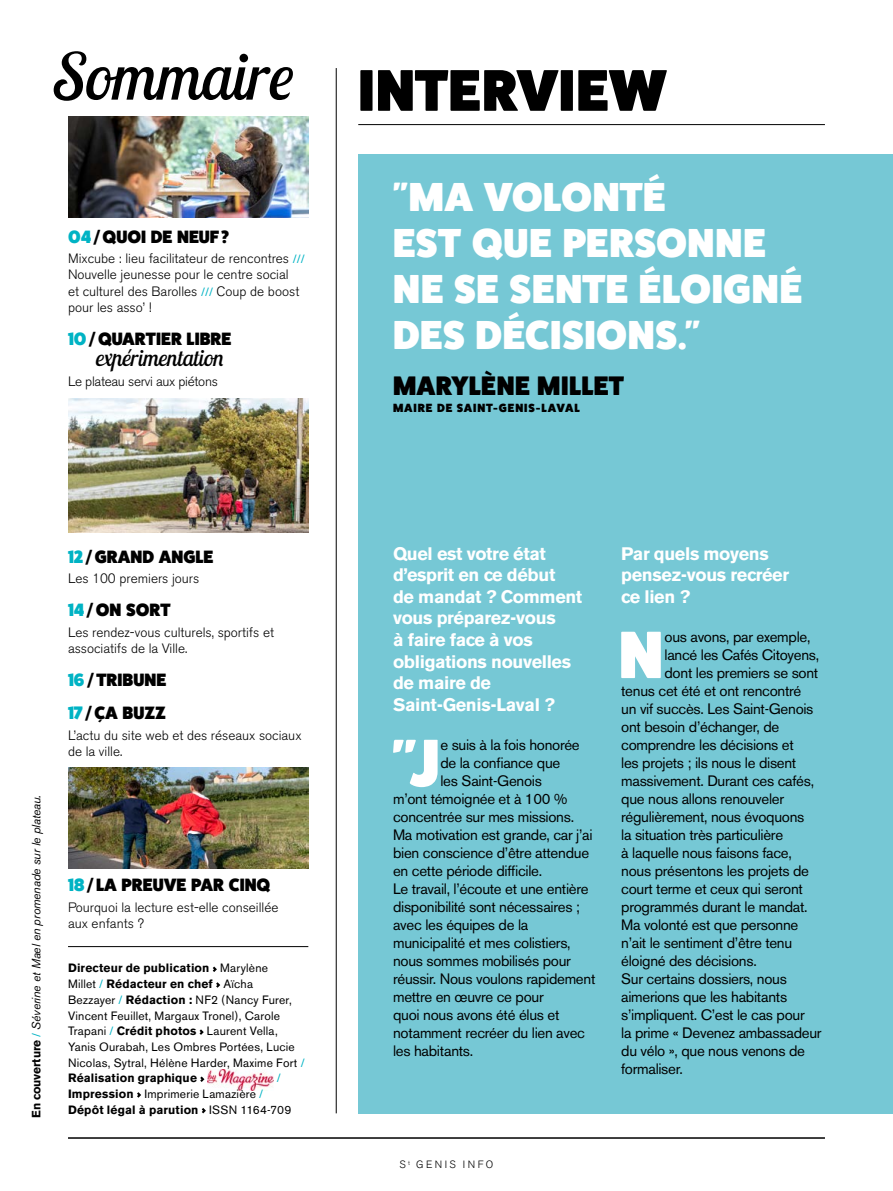
<style>
.page{position:relative;width:893px;height:1191px;background:#fff}
.page>*{position:absolute;margin:0;border:0;box-sizing:border-box;transform-origin:0 0}
.texte_ok{font:67.2px "Fat Frank";color:#fff}
.t1{font:italic 64.5px "Lobster Two";color:#000}
.t2{font:58.95px "Fat Frank";letter-spacing:.005em;color:#000}
.édito_titre{font:40.8px/46px "Fat Frank";letter-spacing:.01em;color:#fff}
.édito_signature{font:27px "Fat Frank";letter-spacing:.01em;color:#000}
.sommaire_titre{font:italic 22.5px "Lobster Two";color:#000}
.t3{font:700 18px/21.6px "Akzidenz Grotesk BE";letter-spacing:-.02em;color:#fff}
.sommaire_titre-2{font:18px "Fat Frank";color:#000}
.texte_ok-2{font:15px "Akzidenz Grotesk BE";letter-spacing:-.02em;color:#000}
.t4{font:300 13.5px/16.2px "Akzidenz Grotesk BE";color:#000}
.t5{font:300 13.5px "Akzidenz Grotesk BE";letter-spacing:-.02em;color:#000}
.t6{font:12px/15.8px "Akzidenz Grotesk BE";letter-spacing:.02em;color:#000}
.t7{font:italic 12px "Akzidenz Grotesk BE";letter-spacing:-.01em;color:#000}
.edito_fonction{font:12px "Fat Frank";letter-spacing:.07em;color:#000}
.t8{font:12px "Akzidenz Grotesk BE";color:#00b3c4}
.t9{font:300 10.5px "Akzidenz Grotesk BE";letter-spacing:.24em;color:#000}
.s1{color:#00b3c4}
.s2{font-weight:400;font-size:12px;color:#00b3c4}
.s3{font-weight:700;font-style:normal}
.s4{font-style:normal;color:#00b3c4}
.s5{font-weight:700}
</style>
<div class="page">
<div style="left:358px;top:154px;width:535px;height:959px;background:#76c8d5"></div>
<hr style="left:358px;top:124px;width:467px;height:1px;background:#000">
<hr style="left:68px;top:946px;width:240px;height:1px;background:#000">
<svg style="left:213px;top:966px;width:4px;height:6px"></svg>
<svg style="left:216px;top:982px;width:4px;height:5px"></svg>
<svg style="left:200px;top:1029px;width:4px;height:5px"></svg>
<svg style="left:200px;top:1076px;width:4px;height:6px"></svg>
<img style="left:208px;top:1069px;width:66px;height:21px">
<svg style="left:137px;top:1092px;width:4px;height:5px"></svg>
<svg style="left:202px;top:1108px;width:4px;height:5px"></svg>
<img style="left:68px;top:117px;width:240px;height:101px">
<img style="left:68px;top:767px;width:240px;height:101px">
<img style="left:68px;top:399px;width:240px;height:134px">
<hr style="left:336px;top:68px;width:1px;height:1045px;background:#000">
<hr style="left:68px;top:1137px;width:757px;height:1px;background:#000">
<p class="t1" style="left:54px;top:35px;width:242px">Sommaire</p>
<p class="sommaire_titre-2" style="left:68px;top:226px;width:163px"><span class="s1">04</span> / QUOI DE NEUF ?</p>
<p class="t4" style="left:68px;top:251px;width:238px">Mixcube : lieu facilitateur de rencontres <span class="s2">/// </span>Nouvelle jeunesse pour le centre social<br>et culturel des Barolles <span class="s2">///</span> Coup de boost pour les asso’ !</p>
<p class="sommaire_titre-2" style="left:68px;top:328px;width:165px"><span class="s1">10</span> / QUARTIER LIBRE</p>
<p class="sommaire_titre" style="left:96px;top:343px;width:130px">expérimentation</p>
<p class="t5" style="left:68px;top:374px;width:151px">Le plateau servi aux piétons</p>
<p class="t7" style="left:29px;top:1118px;width:325px;rotate:-90deg"><span class="s3">En couverture</span> <span class="s4">/</span> Séverine et Mael en promenade sur le plateau.</p>
<p class="sommaire_titre-2" style="left:68px;top:546px;width:147px"><span class="s1">12</span> / GRAND ANGLE</p>
<p class="t4" style="left:68px;top:571px;width:133px">Les 100 premiers jours</p>
<p class="sommaire_titre-2" style="left:68px;top:599px;width:104px"><span class="s1">14</span> / ON SORT</p>
<p class="t4" style="left:68px;top:624px;width:207px">Les rendez-vous culturels, sportifs et associatifs de la Ville.</p>
<p class="sommaire_titre-2" style="left:68px;top:669px;width:100px"><span class="s1">16</span> / TRIBUNE</p>
<p class="sommaire_titre-2" style="left:68px;top:702px;width:99px"><span class="s1">17</span> / ÇA BUZZ</p>
<p class="t4" style="left:68px;top:727px;width:235px">L’actu du site web et des réseaux sociaux de la ville.</p>
<p class="sommaire_titre-2" style="left:68px;top:874px;width:204px"><span class="s1">18</span> / LA PREUVE PAR CINQ</p>
<p class="t4" style="left:68px;top:899px;width:212px">Pourquoi la lecture est-elle conseillée aux enfants ?</p>
<p class="t6" style="left:68px;top:960px;width:238px"><span class="s5">Directeur de publication</span> Marylène<br>Millet <span class="s1">/</span> <span class="s5">Rédacteur en chef</span> Aïcha<br>Bezzayer <span class="s1">/</span> <span class="s5">Rédaction :</span> NF2 (Nancy Furer, Vincent Feuillet, Margaux Tronel), Carole Trapani <span class="s1">/</span> <span class="s5">Crédit photos</span> Laurent Vella, Yanis Ourabah, Les Ombres Portées, Lucie Nicolas, Sytral, Hélène Harder, Maxime Fort <span class="s1">/ </span><span class="s5">Réalisation graphique</span></p>
<p class="t8" style="left:277px;top:1071px;width:5px">/</p>
<p class="t6" style="left:68px;top:1086px;width:225px"><span class="s5">Impression</span> Imprimerie Lamazière <span class="s1">/<br></span><span class="s5">Dépôt légal à parution</span> ISSN 1164-709</p>
<p class="t2" style="left:358px;top:55px;width:309px">INTERVIEW</p>
<p class="édito_titre" style="left:393px;top:173px;width:411px">"MA VOLONTÉ<br>EST QUE PERSONNE<br>NE SE SENTE ÉLOIGNÉ<br>DES DÉCISIONS."</p>
<p class="édito_signature" style="left:393px;top:369px;width:232px">MARYLÈNE MILLET</p>
<p class="edito_fonction" style="left:393px;top:400px;width:188px">MAIRE DE SAINT-GENIS-LAVAL</p>
<p class="t3" style="left:393px;top:542px;width:191px">Quel est votre état d’esprit en ce début<br>de mandat ? Comment vous préparez-vous<br>à faire face à vos obligations nouvelles de maire de<br>Saint-Genis-Laval ?</p>
<p class="texte_ok" style="left:392px;top:722px;width:49px">"J</p>
<p class="texte_ok-2" style="left:440px;top:736px;width:141px">e suis à la fois honorée</p>
<p class="texte_ok-2" style="left:440px;top:754px;width:121px">de la confiance que</p>
<p class="texte_ok-2" style="left:440px;top:772px;width:103px">les Saint-Genois</p>
<p class="texte_ok-2" style="left:393px;top:790px;width:176px">m’ont témoignée et à 100 %</p>
<p class="texte_ok-2" style="left:393px;top:808px;width:183px">concentrée sur mes missions.</p>
<p class="texte_ok-2" style="left:393px;top:826px;width:201px">Ma motivation est grande, car j’ai</p>
<p class="texte_ok-2" style="left:393px;top:844px;width:198px">bien conscience d’être attendue</p>
<p class="texte_ok-2" style="left:393px;top:862px;width:151px">en cette période difficile.</p>
<p class="texte_ok-2" style="left:393px;top:880px;width:197px">Le travail, l’écoute et une entière</p>
<p class="texte_ok-2" style="left:393px;top:898px;width:188px">disponibilité sont nécessaires ;</p>
<p class="texte_ok-2" style="left:393px;top:916px;width:137px">avec les équipes de la</p>
<p class="texte_ok-2" style="left:393px;top:934px;width:179px">municipalité et mes colistiers,</p>
<p class="texte_ok-2" style="left:393px;top:952px;width:179px">nous sommes mobilisés pour</p>
<p class="texte_ok-2" style="left:393px;top:970px;width:204px">réussir. Nous voulons rapidement</p>
<p class="texte_ok-2" style="left:393px;top:988px;width:152px">mettre en œuvre ce pour</p>
<p class="texte_ok-2" style="left:393px;top:1006px;width:168px">quoi nous avons été élus et</p>
<p class="texte_ok-2" style="left:393px;top:1024px;width:193px">notamment recréer du lien avec</p>
<p class="texte_ok-2" style="left:393px;top:1042px;width:82px">les habitants.</p>
<p class="t3" style="left:621px;top:542px;width:169px">Par quels moyens pensez-vous recréer ce lien ?</p>
<p class="texte_ok" style="left:619px;top:614px;width:46px">N</p>
<p class="texte_ok-2" style="left:664px;top:628px;width:147px">ous avons, par exemple,</p>
<p class="texte_ok-2" style="left:664px;top:646px;width:156px">lancé les Cafés Citoyens,</p>
<p class="texte_ok-2" style="left:664px;top:664px;width:155px">dont les premiers se sont</p>
<p class="texte_ok-2" style="left:621px;top:682px;width:182px">tenus cet été et ont rencontré</p>
<p class="texte_ok-2" style="left:621px;top:700px;width:194px">un vif succès. Les Saint-Genois</p>
<p class="texte_ok-2" style="left:621px;top:718px;width:160px">ont besoin d’échanger, de</p>
<p class="texte_ok-2" style="left:621px;top:736px;width:174px">comprendre les décisions et</p>
<p class="texte_ok-2" style="left:621px;top:754px;width:177px">les projets ; ils nous le disent</p>
<p class="texte_ok-2" style="left:621px;top:772px;width:194px">massivement. Durant ces cafés,</p>
<p class="texte_ok-2" style="left:621px;top:790px;width:164px">que nous allons renouveler</p>
<p class="texte_ok-2" style="left:621px;top:808px;width:185px">régulièrement, nous évoquons</p>
<p class="texte_ok-2" style="left:621px;top:826px;width:163px">la situation très particulière</p>
<p class="texte_ok-2" style="left:621px;top:844px;width:172px">à laquelle nous faisons face,</p>
<p class="texte_ok-2" style="left:621px;top:862px;width:189px">nous présentons les projets de</p>
<p class="texte_ok-2" style="left:621px;top:880px;width:183px">court terme et ceux qui seront</p>
<p class="texte_ok-2" style="left:621px;top:898px;width:188px">programmés durant le mandat.</p>
<p class="texte_ok-2" style="left:621px;top:916px;width:179px">Ma volonté est que personne</p>
<p class="texte_ok-2" style="left:621px;top:934px;width:173px">n’ait le sentiment d’être tenu</p>
<p class="texte_ok-2" style="left:621px;top:952px;width:137px">éloigné des décisions.</p>
<p class="texte_ok-2" style="left:621px;top:970px;width:167px">Sur certains dossiers, nous</p>
<p class="texte_ok-2" style="left:621px;top:988px;width:167px">aimerions que les habitants</p>
<p class="texte_ok-2" style="left:621px;top:1006px;width:185px">s’impliquent. C’est le cas pour</p>
<p class="texte_ok-2" style="left:621px;top:1024px;width:202px">la prime « Devenez ambassadeur</p>
<p class="texte_ok-2" style="left:621px;top:1042px;width:185px">du vélo », que nous venons de</p>
<p class="texte_ok-2" style="left:621px;top:1060px;width:63px">formaliser.</p>
<p class="t9" style="left:400px;top:1158px;width:95px">S<sup>t</sup> GENIS INFO</p>
</div>
